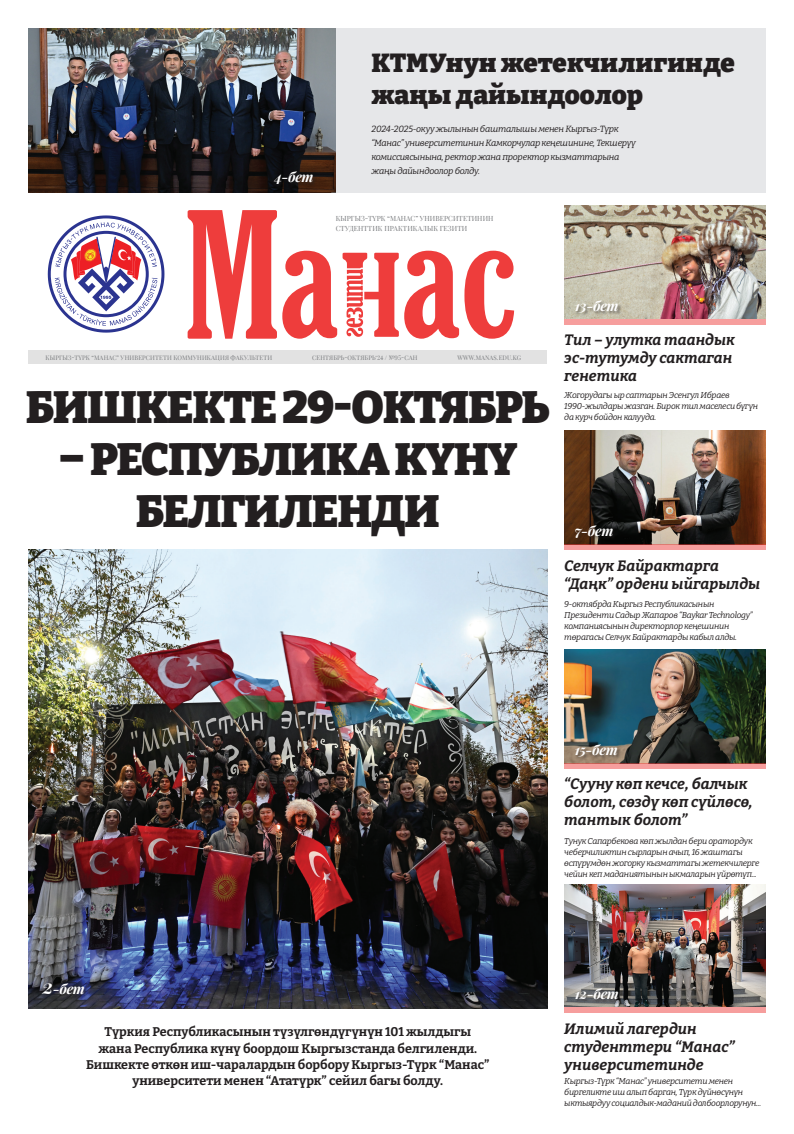
<style>
.page{position:relative;width:794px;height:1134px;background:#fff}
.page>*{position:absolute;margin:0;border:0;box-sizing:border-box;transform-origin:0 0}
.t1{font:900 45px/52px "Bitter";letter-spacing:-.025em;color:#231f20;text-align:center}
.t2{font:900 26px/32px "Bitter";color:#231f20}
.t3{font:italic 700 15px/18px "Bitter";letter-spacing:.005em;color:#231f20}
.t4{font:italic 700 14px "Playfair Display";letter-spacing:-.025em;color:#fff}
.t5{font:700 12.6px/16.3px "Bitter";color:#231f20;text-align:center}
.t6{font:italic 9px/14px "Bitter";letter-spacing:-.03em;color:#231f20}
.t7{font:italic 8.5px/11px "Bitter";letter-spacing:-.03em;color:#231f20}
.t8{font:7px/10px "Playfair Display";letter-spacing:.01em;color:#76787b}
.t9{font:6.2px "Playfair Display";letter-spacing:.02em;color:#76787b}
.s1{font-size:20px}
</style>
<div class="page">
<img style="left:564px;top:884px;width:201px;height:123px">
<img style="left:564px;top:430px;width:201px;height:114px">
<img style="left:564px;top:205px;width:201px;height:114px">
<img style="left:564px;top:649px;width:201px;height:114px">
<div style="left:28px;top:351px;width:519px;height:13px;background:#e2e2e2"></div>
<svg style="left:48px;top:215px;width:116px;height:118px"></svg>
<img style="left:28px;top:550px;width:519px;height:458px">
<div style="left:564px;top:319px;width:201px;height:6px;background:#f69e9d"></div>
<div style="left:564px;top:763px;width:201px;height:6px;background:#f69e9d"></div>
<div style="left:564px;top:544px;width:201px;height:6px;background:#f69e9d"></div>
<div style="left:564px;top:1007px;width:201px;height:5px;background:#f69e9d"></div>
<div style="left:575px;top:300px;width:47px;height:17px;background:#231f20;opacity:.5"></div>
<div style="left:575px;top:744px;width:46px;height:17px;background:#231f20;opacity:.5"></div>
<div style="left:575px;top:525px;width:42px;height:17px;background:#231f20;opacity:.5"></div>
<div style="left:575px;top:988px;width:47px;height:16px;background:#231f20;opacity:.5"></div>
<div style="left:42px;top:982px;width:47px;height:16px;background:#231f20;opacity:.5"></div>
<div style="left:28px;top:28px;width:737px;height:165px;background:#e6e7e9"></div>
<img style="left:28px;top:28px;width:307px;height:165px">
<div style="left:273px;top:171px;width:44px;height:18px;background:#231f20;opacity:.5"></div>
<svg style="left:188px;top:210px;width:326px;height:129px"></svg>
<h3 class="t4" style="left:275px;top:166px;width:40px">4-бет</h3>
<h2 class="t2" style="left:371px;top:44px;width:365px">КТМУнун жетекчилигинде жаңы дайындоолор</h2>
<p class="t6" style="left:371px;top:121px;width:266px">2024-2025-окуу жылынын башталышы менен Кыргыз-Түрк “Манас” университетинин Камкорчулар кеңешинине, Текшерүү комиссиясынына, ректор жана проректор кызматтарына жаңы дайындоолор болду.</p>
<p class="t8" style="left:336px;top:213px;width:159px">КЫРГЫЗ-ТYРК “МАНАС” УНИВЕРСИТЕТИНИН<br>СТУДЕНТТИК ПРАКТИКАЛЫК ГЕЗИТИ</p>
<h3 class="t4" style="left:575px;top:295px;width:45px">13-бет</h3>
<p class="t9" style="left:45px;top:353px;width:228px">КЫРГЫЗ-ТYРК “МАНАС” УНИВЕРСИТЕТИ КОММУНИКАЦИЯ ФАКУЛЬТЕТИ</p>
<p class="t9" style="left:312px;top:353px;width:107px">СЕНТЯБРЬ-ОКТЯБРЬ‘24 / №95-САН</p>
<p class="t9" style="left:457px;top:353px;width:65px">WWW.MANAS.EDU.KG</p>
<h1 class="t1" style="left:26px;top:377px;width:525px">БИШКЕКТЕ 29-ОКТЯБРЬ</h1>
<h1 class="t1" style="left:58px;top:429px;width:460px">– РЕСПУБЛИКА КҮНҮ<br>БЕЛГИЛЕНДИ</h1>
<h3 class="t3" style="left:564px;top:330px;width:172px">Тил – улутка таандык эс-тутумду сактаган генетика</h3>
<p class="t7" style="left:564px;top:389px;width:195px">Жогорудагы ыр саптарын Эсенгул Ибраев<br>1990-жылдары жазган. Бирок тил маселеси бүгүн да курч бойдон калууда.</p>
<h3 class="t4" style="left:575px;top:520px;width:40px">7-бет</h3>
<h3 class="t3" style="left:564px;top:556px;width:197px">Селчук Байрактарга “Даңк” ордени ыйгарылды</h3>
<p class="t7" style="left:564px;top:598px;width:190px">9-октябрда Кыргыз Республикасынын Президенти Садыр Жапаров “Baykar Technology” компаниясынын директорлор кеңешинин төрагасы Селчук Байрактарды кабыл алды.</p>
<h3 class="t4" style="left:575px;top:739px;width:44px">15-бет</h3>
<h3 class="t3" style="left:564px;top:773px;width:190px">“Сууну көп кечсе, балчык болот, сөздү көп сүйлөсө, тантык болот”</h3>
<p class="t7" style="left:564px;top:835px;width:197px">Тунук Сапарбекова көп жылдан бери оратордук чеберчиликтин сырларын ачып, 16 жаштагы өспүрүмдөн жогорку кызматтагы жетекчилерге чейин кеп маданиятынын ыкмаларын үйрөтүп...</p>
<h3 class="t4" style="left:43px;top:977px;width:44px"><span class="s1">2</span>-бет</h3>
<h3 class="t4" style="left:575px;top:983px;width:46px">12-бет</h3>
<h3 class="t5" style="left:86px;top:1023px;width:405px">Түркия Республикасынын түзүлгөндүгүнүн 101 жылдыгы<br>жана Республика күнү боордош Кыргызстанда белгиленди.<br>Бишкекте өткөн иш-чаралардын борбору Кыргыз-Түрк “Манас” университети менен “Ататүрк” сейил багы болду.</h3>
<h3 class="t3" style="left:564px;top:1019px;width:172px">Илимий лагердин студенттери “Манас” университетинде</h3>
<p class="t7" style="left:564px;top:1075px;width:198px">Кыргыз-Түрк “Манас” университети менен биргеликте иш алып барган, Түрк дүйнөсүнүн ыктыярдуу социалдык-маданий долбоорлорунун...</p>
</div>
